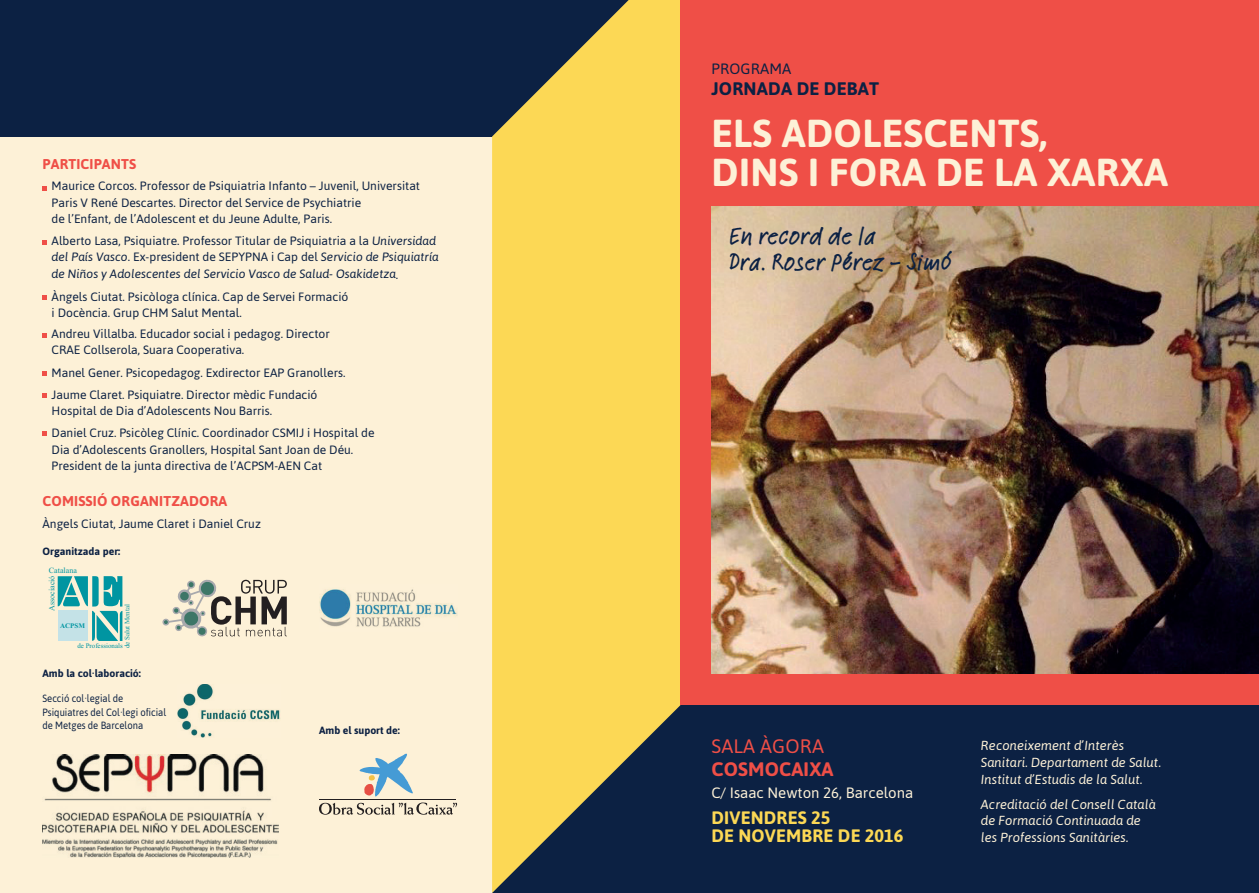
<style>
.page{position:relative;width:1259px;height:893px;background:#fdf1d7}
.page>*{position:absolute;margin:0;border:0;box-sizing:border-box;transform-origin:0 0}
.t1{font:700 39px/39px "Asap";letter-spacing:.01em;color:#fdf1d7}
.t2{font:500 25.65px/25.7px "Feltpen LTCE";color:#0c2143}
.t3{font:700 19.5px "Asap";letter-spacing:.01em;color:#ef4f47}
.t4{font:19.5px "Asap";letter-spacing:.01em;color:#ef4f47}
.t5{font:700 18.15px "Asap";letter-spacing:.01em;color:#0c2143}
.t6{font:700 18px/18px "Asap";letter-spacing:.01em;color:#fcd855}
.t7{font:15px "Asap";color:#fdf1d7}
.t8{font:15px "Asap";letter-spacing:.01em;color:#0c2143}
.t9{font:700 14.25px "Asap";letter-spacing:.01em;color:#ef4f47}
.t10{font:italic 13.05px/16.8px "Asap";color:#fdf1d7}
.t11{font:12.15px/16.4px "Asap";color:#0c2143}
.t12{font:italic 12.15px/16.4px "Asap";color:#0c2143}
.t13{font:10.5px/13.5px "Asap";color:#0c2143;scale:.9 1}
.t14{font:700 10.5px "Asap";color:#0c2143}
.t15{font:7.95px "Times New Roman";color:#0095a1}
.t16{font:700 7.05px "Times New Roman";color:#0095a1}
.t17{font:6.9px "Times New Roman";color:#0095a1}
.s1{font-style:normal}
</style>
<div class="page">
<div style="left:0;top:0;width:671px;height:136px;background:#0c2143"></div>
<svg style="left:492px;top:0;width:189px;height:697px;background:#ebca53"></svg>
<svg style="left:162px;top:579px;width:125px;height:57px"></svg>
<svg style="left:58px;top:576px;width:64px;height:65px"></svg>
<div style="left:58px;top:611px;width:30px;height:30px;background:#c4e2e7"></div>
<hr style="left:319px;top:799px;width:137px;height:1px;background:#231f20">
<hr style="left:319px;top:800px;width:137px;height:1px;background:#231f20">
<svg style="left:359px;top:754px;width:54px;height:42px"></svg>
<svg style="left:319px;top:802px;width:138px;height:13px"></svg>
<img style="left:43px;top:755px;width:235px;height:102px">
<img style="left:319px;top:589px;width:139px;height:38px">
<svg style="left:43px;top:186px;width:4px;height:4px"></svg>
<svg style="left:43px;top:240px;width:4px;height:5px"></svg>
<svg style="left:43px;top:295px;width:4px;height:4px"></svg>
<svg style="left:43px;top:333px;width:4px;height:5px"></svg>
<svg style="left:43px;top:371px;width:4px;height:5px"></svg>
<svg style="left:43px;top:393px;width:4px;height:5px"></svg>
<svg style="left:43px;top:431px;width:4px;height:5px"></svg>
<img style="left:177px;top:684px;width:103px;height:54px">
<svg style="left:492px;top:697px;width:767px;height:196px;background:#2b3945"></svg>
<div style="left:681px;top:0;width:578px;height:705px;background:#ef4f47"></div>
<img style="left:711px;top:206px;width:548px;height:467px">
<p class="t9" style="left:43px;top:154px;width:95px">PARTICIPANTS</p>
<p class="t11" style="left:52px;top:177px;width:370px">Maurice Corcos. Professor de Psiquiatria Infanto – Juvenil, Universitat<br>Paris V René Descartes. Director del Service de Psychiatrie<br>de l’Enfant, de l’Adolescent et du Jeune Adulte, Paris.</p>
<p class="t12" style="left:52px;top:232px;width:389px"><span class="s1">Alberto Lasa, Psiquiatre. Professor Titular de Psiquiatria a la</span> Universidad del País Vasco<span class="s1">. Ex-president de SEPYPNA i Cap del</span> Servicio de Psiquiatría de Niños y Adolescentes del Servicio Vasco de Salud- Osakidetza<span class="s1">.</span></p>
<p class="t11" style="left:52px;top:288px;width:298px">Àngels Ciutat. Psicòloga clínica. Cap de Servei Formació i Docència. Grup CHM Salut Mental.</p>
<p class="t11" style="left:52px;top:325px;width:280px">Andreu Villalba. Educador social i pedagog. Director<br>CRAE Collserola, Suara Cooperativa.</p>
<p class="t11" style="left:52px;top:362px;width:295px;line-height:21.9px">Manel Gener. Psicopedagog. Exdirector EAP Granollers.<br>Jaume Claret. Psiquiatre. Director mèdic Fundació</p>
<p class="t11" style="left:52px;top:400px;width:324px;line-height:21.9px">Hospital de Dia d’Adolescents Nou Barris.<br>Daniel Cruz. Psicòleg Clínic. Coordinador CSMIJ i Hospital de</p>
<p class="t11" style="left:52px;top:441px;width:303px">Dia d’Adolescents Granollers, Hospital Sant Joan de Déu.<br>President de la junta directiva de l’ACPSM-AEN Cat</p>
<p class="t9" style="left:43px;top:492px;width:186px">COMISSIÓ ORGANITZADORA</p>
<p class="t11" style="left:43px;top:515px;width:220px">Àngels Ciutat, Jaume Claret i Daniel Cruz</p>
<p class="t14" style="left:43px;top:544px;width:79px">Organitzada per:</p>
<p class="t15" style="left:49px;top:566px;width:30px">Catalana</p>
<p class="t15" style="left:47px;top:611px;width:37px;rotate:-90deg">Associació</p>
<p class="t17" style="left:123px;top:648px;width:46px;rotate:-90deg">de Salut Mental</p>
<p class="t16" style="left:60px;top:621px;width:26px">ACPSM</p>
<p class="t17" style="left:77px;top:642px;width:47px">de Professionals</p>
<p class="t14" style="left:43px;top:667px;width:100px">Amb la col·laboració:</p>
<p class="t13" style="left:43px;top:692px;width:139px">Secció col·legial de<br>Psiquiatres del Col·legi oficial de Metges de Barcelona</p>
<p class="t14" style="left:319px;top:723px;width:82px">Amb el suport de:</p>
<p class="t8" style="left:711px;top:59px;width:81px">PROGRAMA</p>
<h3 class="t5" style="left:711px;top:77px;width:169px">JORNADA DE DEBAT</h3>
<h1 class="t1" style="left:711px;top:112px;width:458px">ELS ADOLESCENTS,<br>DINS I FORA DE LA XARXA</h1>
<h2 class="t2" style="left:729px;top:223px;width:224px">En record de la<br>Dra. Roser Pérez - Simó</h2>
<h3 class="t4" style="left:711px;top:734px;width:114px">SALA ÀGORA</h3>
<h3 class="t3" style="left:711px;top:756px;width:123px">COSMOCAIXA</h3>
<p class="t7" style="left:711px;top:783px;width:203px">C/ Isaac Newton 26, Barcelona</p>
<h3 class="t6" style="left:711px;top:808px;width:193px">DIVENDRES 25<br>DE NOVEMBRE DE 2016</h3>
<p class="t10" style="left:981px;top:737px;width:181px">Reconeixement d’Interès<br>Sanitari. Departament de Salut.<br>Institut d’Estudis de la Salut.</p>
<p class="t10" style="left:981px;top:795px;width:176px">Acreditació del Consell Català de Formació Continuada de les Professions Sanitàries.</p>
</div>
